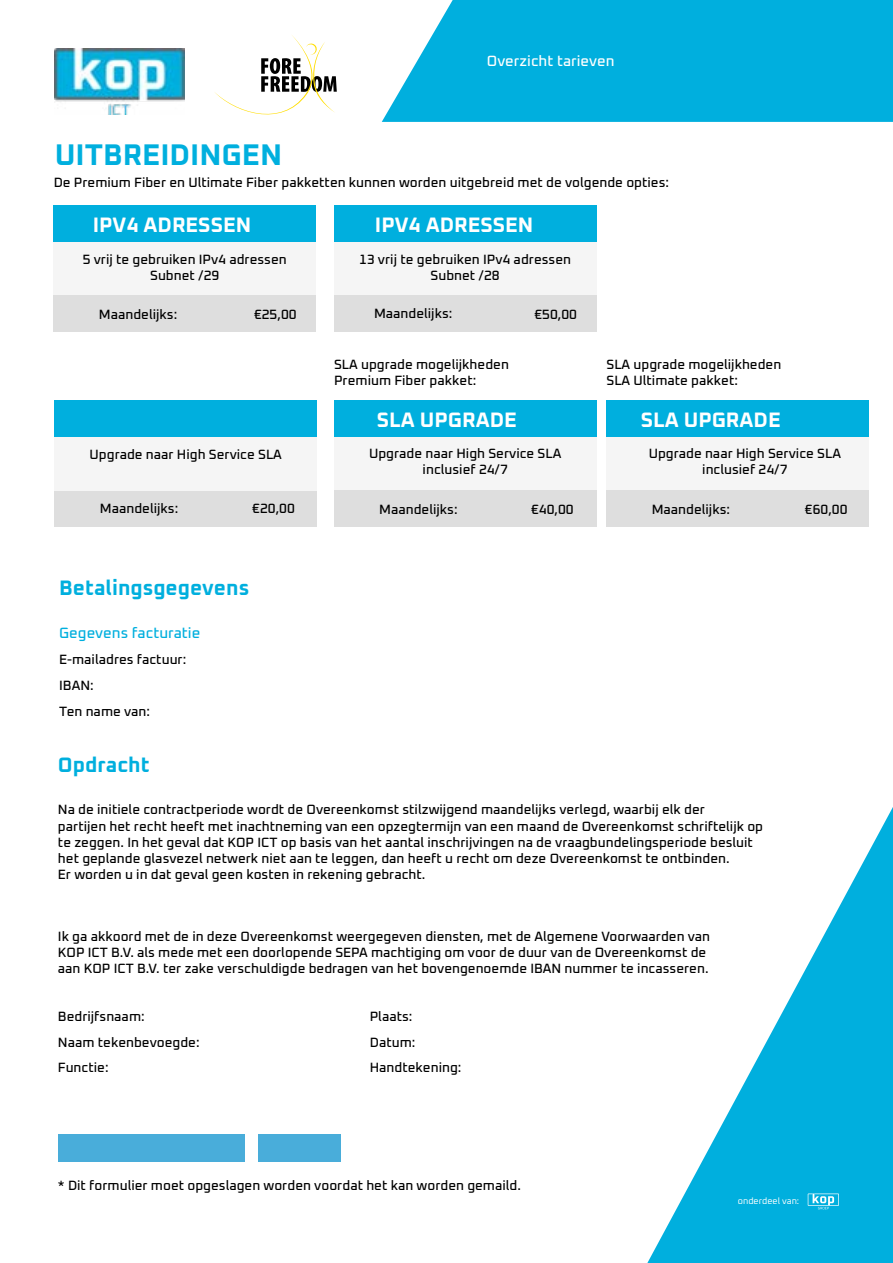
<style>
.page{position:relative;width:893px;height:1263px;background:#fff}
.page>*{position:absolute;margin:0;border:0;box-sizing:border-box;transform-origin:0 0}
.t1{font:700 30px "Oxanium";color:#00afde}
.t2{font:700 21px "Oxanium";color:#fff}
.t3{font:700 21px "Oxanium";color:#00afde}
.t4{font:500 15px "Oxanium";color:#00afde}
.t5{font:500 15px "Oxanium";color:#fff}
.t6{font:500 13.5px/16.2px "Oxanium";color:#000;text-align:center}
.t7{font:9px "Oxanium";color:#fff}
</style>
<div class="page">
<svg style="left:382px;top:0;width:511px;height:122px;background:#11b4e0"></svg>
<svg style="left:647px;top:807px;width:246px;height:456px"></svg>
<svg style="left:808px;top:1193px;width:31px;height:16px"></svg>
<div style="left:54px;top:241px;width:262px;height:55px;background:#f5f5f5"></div>
<div style="left:334px;top:437px;width:262px;height:54px;background:#f5f5f5"></div>
<div style="left:334px;top:241px;width:262px;height:55px;background:#f5f5f5"></div>
<div style="left:606px;top:437px;width:262px;height:54px;background:#f5f5f5"></div>
<div style="left:54px;top:205px;width:262px;height:36px;background:#00afde"></div>
<div style="left:334px;top:400px;width:262px;height:37px;background:#00afde"></div>
<div style="left:334px;top:205px;width:262px;height:36px;background:#00afde"></div>
<div style="left:606px;top:400px;width:262px;height:37px;background:#00afde"></div>
<div style="left:54px;top:296px;width:262px;height:36px;background:#dedede"></div>
<div style="left:334px;top:491px;width:262px;height:36px;background:#dedede"></div>
<div style="left:334px;top:295px;width:262px;height:37px;background:#dedede"></div>
<div style="left:606px;top:491px;width:262px;height:36px;background:#dedede"></div>
<img style="left:55px;top:49px;width:129px;height:65px">
<svg style="left:214px;top:35px;width:123px;height:80px"></svg>
<div style="left:55px;top:491px;width:262px;height:36px;background:#dedede"></div>
<div style="left:55px;top:437px;width:262px;height:54px;background:#f5f5f5"></div>
<div style="left:55px;top:400px;width:262px;height:37px;background:#00afde"></div>
<div style="left:58px;top:1134px;width:187px;height:28px;background:#49adda"></div>
<div style="left:258px;top:1134px;width:82px;height:28px;background:#49adda"></div>
<p class="t5" style="left:487px;top:51px;width:129px">Overzicht tarieven</p>
<h1 class="t1" style="left:55px;top:135px;width:229px">UITBREIDINGEN</h1>
<p class="t6" style="left:54px;top:174px;width:617px">De Premium Fiber en Ultimate Fiber pakketten kunnen worden uitgebreid met de volgende opties:</p>
<h2 class="t2" style="left:93px;top:211px;width:160px">IPV4 ADRESSEN</h2>
<p class="t6" style="left:83px;top:251px;width:206px">5 vrij te gebruiken IPv4 adressen<br>Subnet /29</p>
<p class="t6" style="left:99px;top:306px;width:80px">Maandelijks:</p>
<p class="t6" style="left:254px;top:306px;width:44px">€25,00</p>
<p class="t6" style="left:90px;top:446px;width:194px">Upgrade naar High Service SLA</p>
<p class="t6" style="left:100px;top:500px;width:80px">Maandelijks:</p>
<p class="t6" style="left:252px;top:500px;width:44px">€20,00</p>
<h2 class="t3" style="left:59px;top:574px;width:192px">Betalingsgegevens</h2>
<p class="t4" style="left:59px;top:624px;width:143px">Gegevens facturatie</p>
<p class="t6" style="left:59px;top:651px;width:129px">E-mailadres factuur:</p>
<p class="t6" style="left:59px;top:677px;width:36px">IBAN:</p>
<p class="t6" style="left:59px;top:702px;width:92px">Ten name van:</p>
<h2 class="t3" style="left:58px;top:751px;width:93px">Opdracht</h2>
<h2 class="t2" style="left:375px;top:211px;width:160px">IPV4 ADRESSEN</h2>
<p class="t6" style="left:359px;top:251px;width:213px">13 vrij te gebruiken IPv4 adressen<br>Subnet /28</p>
<p class="t6" style="left:374px;top:304px;width:80px">Maandelijks:</p>
<p class="t6" style="left:534px;top:306px;width:44px">€50,00</p>
<p class="t6" style="left:334px;top:355px;width:176px;text-align:left">SLA upgrade mogelijkheden<br>Premium Fiber pakket:</p>
<p class="t6" style="left:606px;top:355px;width:176px;text-align:left">SLA upgrade mogelijkheden<br>SLA Ultimate pakket:</p>
<h2 class="t2" style="left:377px;top:406px;width:141px">SLA UPGRADE</h2>
<h2 class="t2" style="left:641px;top:406px;width:141px">SLA UPGRADE</h2>
<p class="t6" style="left:369px;top:445px;width:194px">Upgrade naar High Service SLA inclusief 24/7</p>
<p class="t6" style="left:649px;top:445px;width:194px">Upgrade naar High Service SLA inclusief 24/7</p>
<p class="t6" style="left:379px;top:501px;width:80px">Maandelijks:</p>
<p class="t6" style="left:531px;top:501px;width:44px">€40,00</p>
<p class="t6" style="left:652px;top:501px;width:80px">Maandelijks:</p>
<p class="t6" style="left:805px;top:501px;width:44px">€60,00</p>
<p class="t6" style="left:58px;top:801px;width:707px;text-align:left">Na de initiele contractperiode wordt de Overeenkomst stilzwijgend maandelijks verlegd, waarbij elk der<br>partijen het recht heeft met inachtneming van een opzegtermijn van een maand de Overeenkomst schriftelijk op te zeggen. In het geval dat KOP ICT op basis van het aantal inschrijvingen na de vraagbundelingsperiode besluit het geplande glasvezel netwerk niet aan te leggen, dan heeft u recht om deze Overeenkomst te ontbinden.<br>Er worden u in dat geval geen kosten in rekening gebracht.</p>
<p class="t6" style="left:58px;top:927px;width:654px;text-align:left">Ik ga akkoord met de in deze Overeenkomst weergegeven diensten, met de Algemene Voorwaarden van<br>KOP ICT B.V. als mede met een doorlopende SEPA machtiging om voor de duur van de Overeenkomst de aan KOP ICT B.V. ter zake verschuldigde bedragen van het bovengenoemde IBAN nummer te incasseren.</p>
<p class="t6" style="left:58px;top:1008px;width:88px">Bedrijfsnaam:</p>
<p class="t6" style="left:370px;top:1008px;width:44px">Plaats:</p>
<p class="t6" style="left:58px;top:1034px;width:143px">Naam tekenbevoegde:</p>
<p class="t6" style="left:370px;top:1034px;width:47px">Datum:</p>
<p class="t6" style="left:58px;top:1059px;width:52px">Functie:</p>
<p class="t6" style="left:370px;top:1059px;width:93px">Handtekening:</p>
<p class="t6" style="left:58px;top:1177px;width:465px">* Dit formulier moet opgeslagen worden voordat het kan worden gemaild.</p>
<p class="t7" style="left:738px;top:1195px;width:63px">onderdeel van:</p>
</div>
